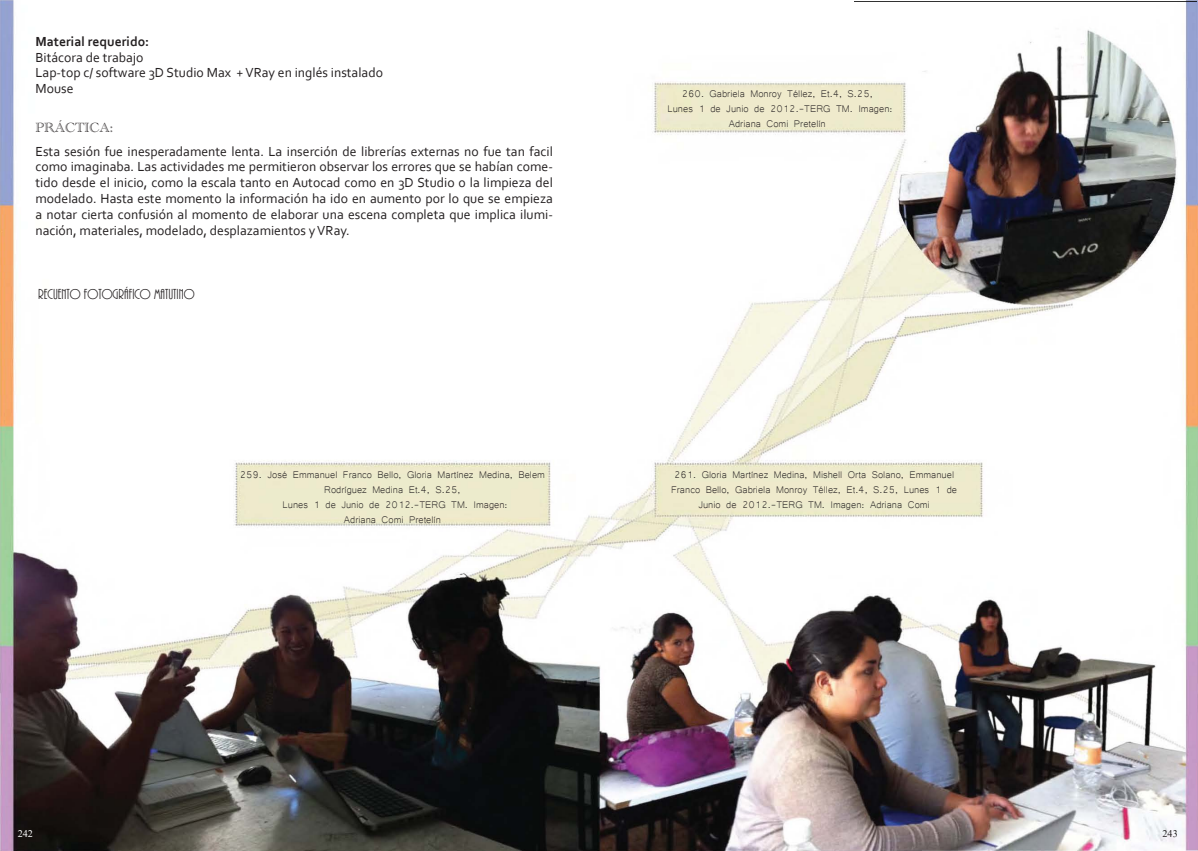
<style>
.page{position:relative;width:1198px;height:851px;background:#fff}
.page>*{position:absolute;margin:0;border:0;box-sizing:border-box;transform-origin:0 0}
.t1{font:15px "ARBONNIE";color:#231f20}
.t2{font:13.75px/15.8px "Corbel";color:#231f20}
.t3{font:700 13.75px "Corbel";color:#231f20}
.t4{font:13.75px "Academy Engraved Let Plain";color:#231f20}
.t5{font:13.12px "Kokila";color:#fff}
.t6{font:13.12px "Kokila";color:#231f20}
.t7{font:12.5px/15px "Microsoft Yi Baiti";color:#231f20;text-align:center}
</style>
<div class="page">
<img style="left:0;top:0;width:1198px;height:850px">
<img style="left:854px;top:1px;width:342px;height:352px">
<img style="left:883px;top:501px;width:99px;height:14px">
<img style="left:0;top:551px;width:1196px;height:299px">
<p class="t3" style="left:35px;top:33px;width:115px">Material requerido:</p>
<p class="t2" style="left:35px;top:49px;width:349px">Bitácora de trabajo<br>Lap-top c/ software 3D Studio Max + VRay en inglés instalado<br>Mouse</p>
<p class="t4" style="left:35px;top:120px;width:79px">PRÁCTICA:</p>
<p class="t2" style="left:35px;top:143px;width:519px;text-align:justify">Esta sesión fue inesperadamente lenta. La inserción de librerías externas no fue tan facil como imaginaba. Las actividades me permitieron observar los errores que se habían come&shy;tido desde el inicio, como la escala tanto en Autocad como en 3D Studio o la limpieza del modelado. Hasta este momento la información ha ido en aumento por lo que se empieza a notar cierta confusión al momento de elaborar una escena completa que implica ilumi&shy;nación, materiales, modelado, desplazamientos y VRay.</p>
<p class="t1" style="left:38px;top:286px;width:158px">RECUENTO FOTOGRÁFICO MATUTINO</p>
<p class="t7" style="left:667px;top:86px;width:226px">260. Gabriela Monroy Téllez, Et.4, S.25,<br>Lunes 1 de Junio de 2012.-TERG TM. Imagen:<br>Adriana Comi Pretelín</p>
<p class="t7" style="left:240px;top:466px;width:307px">259. José Emmanuel Franco Bello, Gloria Martínez Medina, Belem Rodríguez Medina Et.4, S.25,<br>Lunes 1 de Junio de 2012.-TERG TM. Imagen:<br>Adriana Comi Pretelín</p>
<p class="t7" style="left:671px;top:466px;width:287px">261. Gloria Martínez Medina, Mishell Orta Solano, Emmanuel<br>Franco Bello, Gabriela Monroy Téllez, Et.4, S.25, Lunes 1 de<br>Junio de 2012.-TERG TM. Imagen: Adriana Comi</p>
<p class="t5" style="left:18px;top:825px;width:17px">242</p>
<p class="t6" style="left:1162px;top:825px;width:17px">243</p>
</div>
